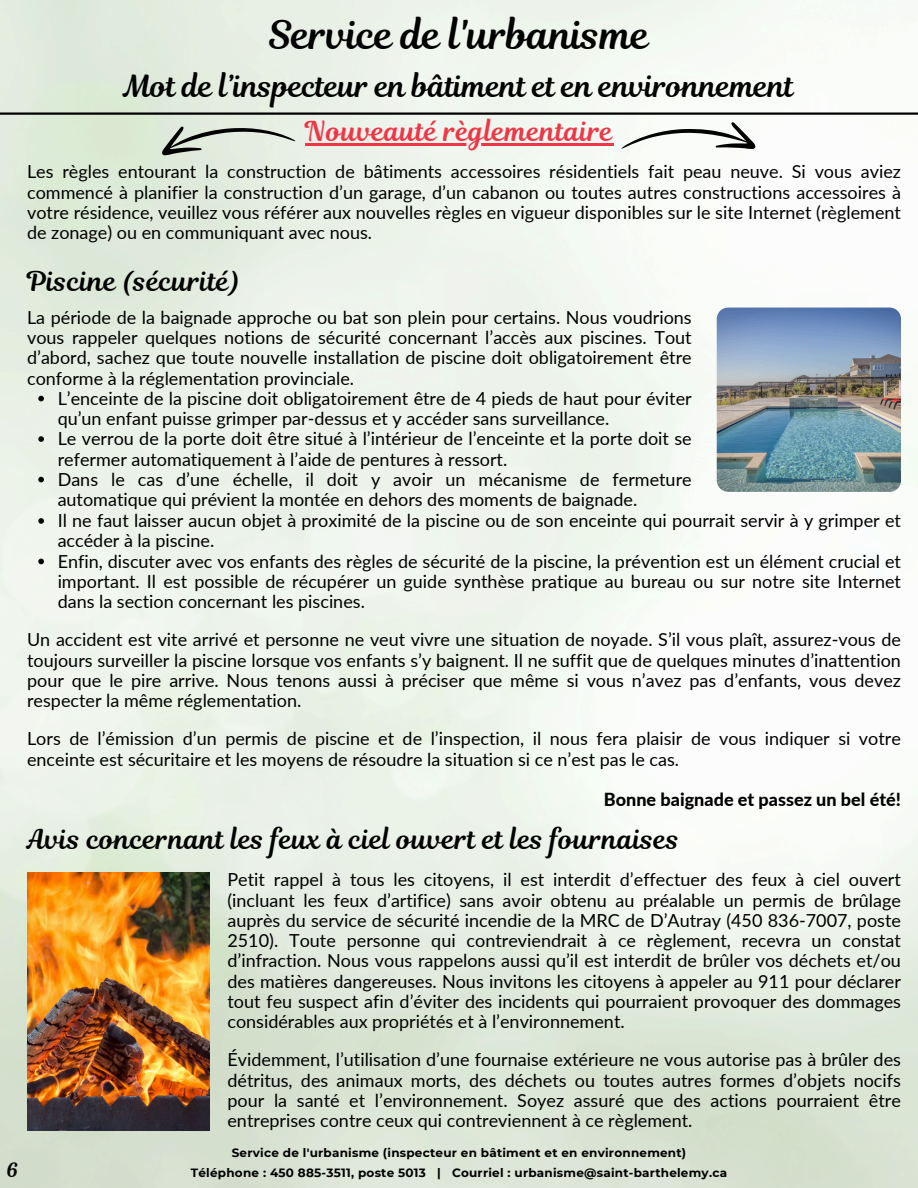
<style>
.page{position:relative;width:918px;height:1188px;background:#fff}
.page>*{position:absolute;margin:0;border:0;box-sizing:border-box;transform-origin:0 0}
.t1{font:39px "Magnolia Script";color:#000}
.t2{font:30px "Magnolia Script";color:#000}
.t3{font:27px "Magnolia Script";letter-spacing:.02em;color:#000}
.t4{font:27px "Magnolia Script";letter-spacing:.02em;color:#ef3647}
.t5{font:19.5px "Magnolia Script";color:#000}
.t6{font:18px/20.2px "Lato";color:#000;text-align:justify}
.t7{font:800 18px "Lato";color:#000}
.t8{font:700 12px "Montserrat";letter-spacing:.02em;color:#000}
</style>
<div class="page">
<img style="left:0;top:0;width:918px;height:1188px">
<img style="left:27px;top:872px;width:182px;height:259px">
<hr style="left:0;top:112px;width:918px;height:3px;background:#000">
<img style="left:717px;top:308px;width:184px;height:184px;border-radius:11px">
<div style="left:157px;top:77px;width:139px;height:136px;background:#e2ebdf"></div>
<svg style="left:38px;top:518px;width:6px;height:6px"></svg>
<svg style="left:38px;top:559px;width:6px;height:5px"></svg>
<svg style="left:38px;top:396px;width:6px;height:5px"></svg>
<svg style="left:38px;top:436px;width:6px;height:6px"></svg>
<svg style="left:38px;top:477px;width:6px;height:5px"></svg>
<hr style="left:305px;top:143px;width:308px;height:3px;background:#ef3647">
<svg style="left:621px;top:78px;width:139px;height:134px"></svg>
<p class="t1" style="left:269px;top:7px;width:382px">Service de l'urbanisme</p>
<p class="t2" style="left:124px;top:65px;width:672px">Mot de l’inspecteur en bâtiment et en environnement</p>
<p class="t4" style="left:305px;top:113px;width:309px">Nouveauté règlementaire</p>
<h4 class="t6" style="left:27px;top:161px;width:875px">Les règles entourant la construction de bâtiments accessoires résidentiels fait peau neuve. Si vous aviez commencé à planifier la construction d’un garage, d’un cabanon ou toutes autres constructions accessoires à votre résidence, veuillez vous référer aux nouvelles règles en vigueur disponibles sur le site Internet (règlement de zonage) ou en communiquant avec nous.</h4>
<p class="t5" style="left:6px;top:1157px;width:13px">6</p>
<h4 class="t3" style="left:27px;top:262px;width:214px">Piscine (sécurité)</h4>
<h4 class="t6" style="left:27px;top:307px;width:666px">La période de la baignade approche ou bat son plein pour certains. Nous voudrions vous rappeler quelques notions de sécurité concernant l’accès aux piscines. Tout d’abord, sachez que toute nouvelle installation de piscine doit obligatoirement être conforme à la réglementation provinciale.</h4>
<p class="t6" style="left:58px;top:388px;width:636px">L’enceinte de la piscine doit obligatoirement être de 4 pieds de haut pour éviter qu’un enfant puisse grimper par-dessus et y accéder sans surveillance.</p>
<p class="t6" style="left:58px;top:428px;width:636px">Le verrou de la porte doit être situé à l’intérieur de l’enceinte et la porte doit se refermer automatiquement à l’aide de pentures à ressort.</p>
<p class="t6" style="left:58px;top:469px;width:636px">Dans le cas d’une échelle, il doit y avoir un mécanisme de fermeture automatique qui prévient la montée en dehors des moments de baignade.</p>
<p class="t6" style="left:58px;top:510px;width:845px">Il ne faut laisser aucun objet à proximité de la piscine ou de son enceinte qui pourrait servir à y grimper et accéder à la piscine.</p>
<p class="t6" style="left:58px;top:551px;width:845px">Enfin, discuter avec vos enfants des règles de sécurité de la piscine, la prévention est un élément crucial et important. Il est possible de récupérer un guide synthèse pratique au bureau ou sur notre site Internet dans la section concernant les piscines.</p>
<h2 class="t6" style="left:27px;top:629px;width:875px">Un accident est vite arrivé et personne ne veut vivre une situation de noyade. S’il vous plaît, assurez-vous de toujours surveiller la piscine lorsque vos enfants s’y baignent. Il ne suffit que de quelques minutes d’inattention pour que le pire arrive. Nous tenons aussi à préciser que même si vous n’avez pas d’enfants, vous devez respecter la même réglementation.</h2>
<p class="t6" style="left:27px;top:728px;width:875px">Lors de l’émission d’un permis de piscine et de l’inspection, il nous fera plaisir de vous indiquer si votre enceinte est sécuritaire et les moyens de résoudre la situation si ce n’est pas le cas.</p>
<h2 class="t7" style="left:604px;top:788px;width:299px">Bonne baignade et passez un bel été!</h2>
<p class="t3" style="left:27px;top:820px;width:654px">Avis concernant les feux à ciel ouvert et les fournaises</p>
<p class="t6" style="left:227px;top:869px;width:675px">Petit rappel à tous les citoyens, il est interdit d’effectuer des feux à ciel ouvert (incluant les feux d’artifice) sans avoir obtenu au préalable un permis de brûlage auprès du service de sécurité incendie de la MRC de D’Autray (450 836-7007, poste 2510). Toute personne qui contreviendrait à ce règlement, recevra un constat d’infraction. Nous vous rappelons aussi qu’il est interdit de brûler vos déchets et/ou des matières dangereuses. Nous invitons les citoyens à appeler au 911 pour déclarer tout feu suspect afin d’éviter des incidents qui pourraient provoquer des dommages considérables aux propriétés et à l’environnement.</p>
<p class="t6" style="left:227px;top:1049px;width:675px">Évidemment, l’utilisation d’une fournaise extérieure ne vous autorise pas à brûler des détritus, des animaux morts, des déchets ou toutes autres formes d’objets nocifs pour la santé et l’environnement. Soyez assuré que des actions pourraient être entreprises contre ceux qui contreviennent à ce règlement.</p>
<p class="t8" style="left:232px;top:1145px;width:456px">Service de l'urbanisme (inspecteur en bâtiment et en environnement)</p>
<h2 class="t8" style="left:191px;top:1165px;width:538px">Téléphone : 450 885-3511, poste 5013 | Courriel : urbanisme@saint-barthelemy.ca</h2>
</div>
